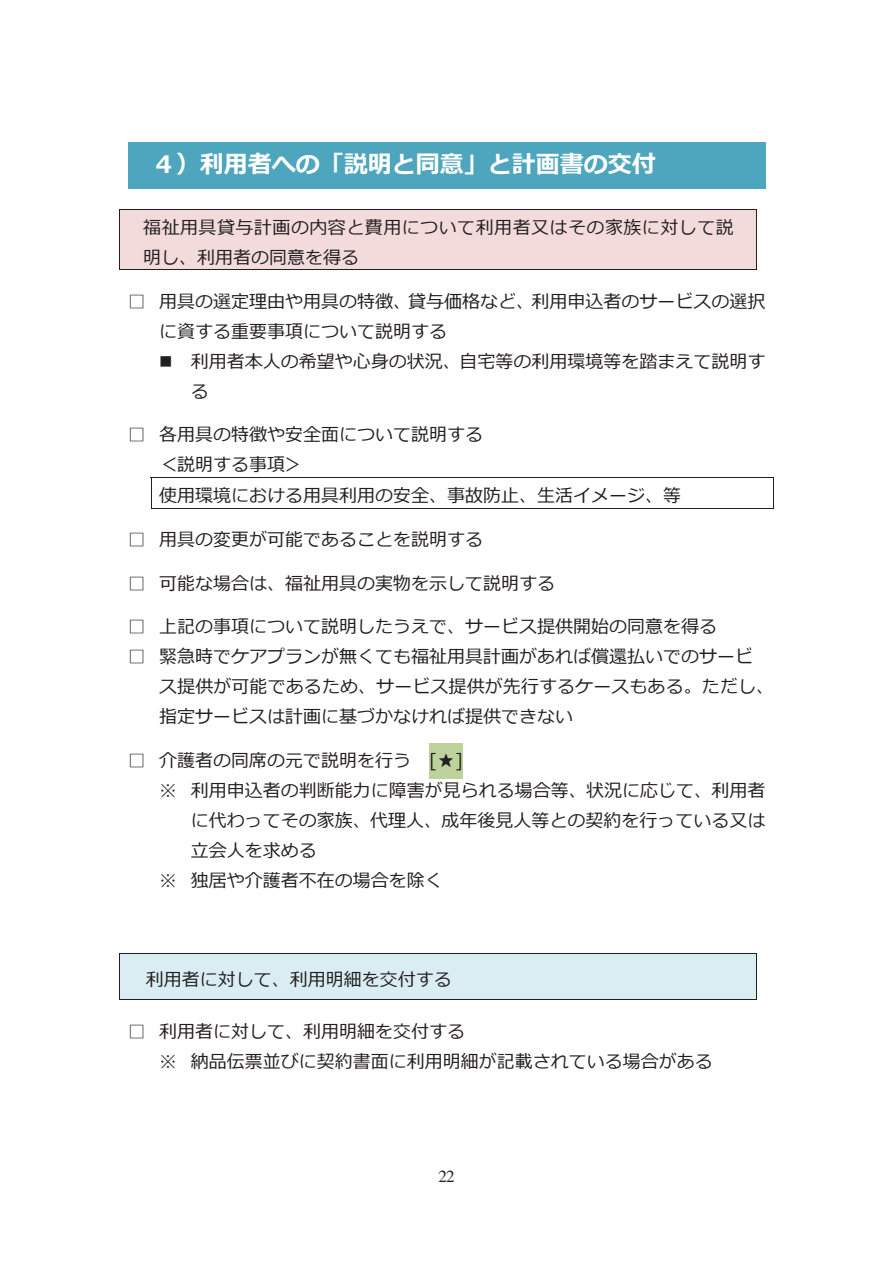
<style>
.page{position:relative;width:893px;height:1263px;background:#fff}
.page>*{position:absolute;margin:0;border:0;box-sizing:border-box;transform-origin:0 0}
.t1{font:700 24px "Meiryo";color:#fff}
.t2{font:18px/30px "Meiryo";color:#231f20}
.t3{font:18px/30px "Meiryo";letter-spacing:.025em;color:#231f20}
.t4{font:16.95px "Times";color:#231f20}
.t5{font:15.75px "Times New Roman";color:#231f20}
</style>
<div class="page">
<div style="left:128px;top:142px;width:637px;height:47px;background:#4da6be"></div>
<div style="left:120px;top:210px;width:636px;height:60px;background:#f2dbda"></div>
<hr style="left:119px;top:209px;width:638px;height:1px;background:#231f20">
<hr style="left:119px;top:210px;width:1px;height:60px;background:#231f20">
<hr style="left:119px;top:270px;width:637px;height:1px;background:#231f20">
<hr style="left:756px;top:210px;width:1px;height:60px;background:#231f20">
<hr style="left:151px;top:477px;width:623px;height:1px;background:#231f20">
<hr style="left:151px;top:478px;width:1px;height:31px;background:#231f20">
<hr style="left:151px;top:508px;width:622px;height:1px;background:#231f20">
<hr style="left:773px;top:478px;width:1px;height:31px;background:#231f20">
<div style="left:429px;top:744px;width:34px;height:35px;background:#bed29c"></div>
<div style="left:120px;top:954px;width:636px;height:45px;background:#d9edf3"></div>
<hr style="left:119px;top:953px;width:638px;height:1px;background:#231f20">
<hr style="left:119px;top:954px;width:1px;height:46px;background:#231f20">
<hr style="left:119px;top:999px;width:637px;height:1px;background:#231f20">
<hr style="left:756px;top:954px;width:1px;height:46px;background:#231f20">
<p class="t1" style="left:152px;top:147px;width:506px">４）利⽤者への「説明と同意」と計画書の交付</p>
<p class="t3" style="left:143px;top:213px;width:592px">福祉⽤具貸与計画の内容と費⽤について利⽤者⼜はその家族に対して説明し、利⽤者の同意を得る</p>
<p class="t2" style="left:159px;top:287px;width:608px;text-indent:-31px">□ ⽤具の選定理由や⽤具の特徴、貸与価格など、利⽤申込者のサービスの選択に資する重要事項について説明する</p>
<p class="t2" style="left:191px;top:347px;width:576px;text-indent:-32px">■ 利⽤者本⼈の希望や⼼⾝の状況、⾃宅等の利⽤環境等を踏まえて説明する</p>
<p class="t2" style="left:159px;top:421px;width:523px;text-indent:-31px">□ 各⽤具の特徴や安全⾯について説明する<br>＜説明する事項＞<br>使⽤環境における⽤具利⽤の安全、事故防⽌、⽣活イメージ、等</p>
<p class="t2" style="left:128px;top:526px;width:357px">□ ⽤具の変更が可能であることを説明する</p>
<p class="t2" style="left:128px;top:569px;width:429px">□ 可能な場合は、福祉⽤具の実物を⽰して説明する</p>
<p class="t2" style="left:128px;top:613px;width:591px">□ 上記の事項について説明したうえで、サービス提供開始の同意を得る</p>
<p class="t2" style="left:159px;top:643px;width:616px;text-indent:-31px">□ 緊急時でケアプランが無くても福祉⽤具計画があれば償還払いでのサービス提供が可能であるため、サービス提供が先⾏するケースもある。ただし、指定サービスは計画に基づかなければ提供できない</p>
<p class="t2" style="left:128px;top:746px;width:337px">□ 介護者の同席の元で説明を⾏う [★]</p>
<p class="t2" style="left:159px;top:776px;width:608px">※ 利⽤申込者の判断能⼒に障害が⾒られる場合等、状況に応じて、利⽤者</p>
<p class="t2" style="left:191px;top:806px;width:576px">に代わってその家族、代理⼈、成年後⾒⼈等との契約を⾏っている⼜は</p>
<p class="t2" style="left:191px;top:836px;width:127px">⽴会⼈を求める</p>
<p class="t2" style="left:159px;top:866px;width:285px">※ 独居や介護者不在の場合を除く</p>
<p class="t2" style="left:146px;top:965px;width:307px">利⽤者に対して、利⽤明細を交付する</p>
<p class="t2" style="left:159px;top:1017px;width:555px;text-indent:-31px">□ 利⽤者に対して、利⽤明細を交付する<br>※ 納品伝票並びに契約書⾯に利⽤明細が記載されている場合がある</p>
<p class="t4" style="left:438px;top:1167px;width:18px">22</p>
<p class="t5" style="left:439px;top:1165px;width:17px">23</p>
</div>
